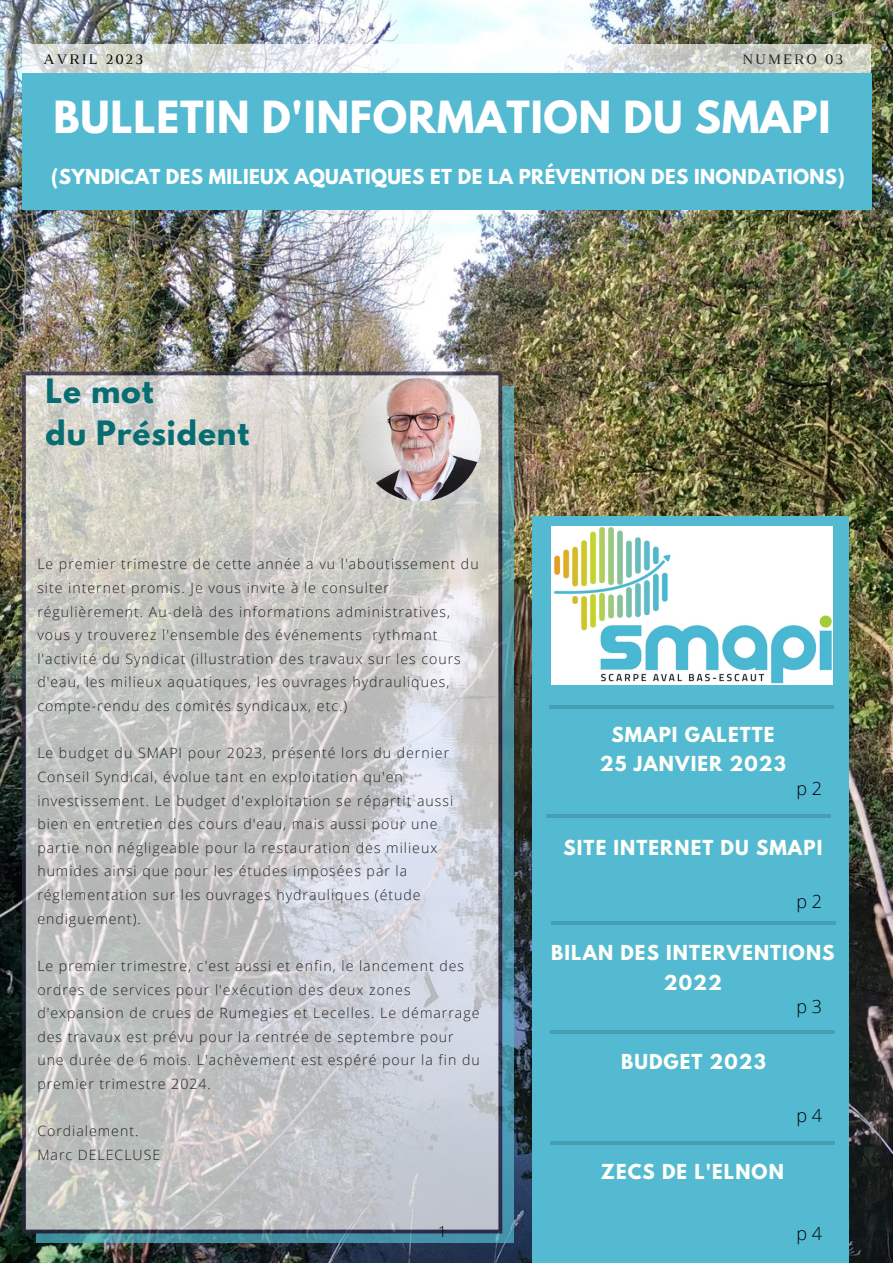
<style>
.page{position:relative;width:893px;height:1264px;background:#fff}
.page>*{position:absolute;margin:0;border:0;box-sizing:border-box;transform-origin:0 0}
.t1{font:700 39.3px "League Spartan";letter-spacing:.02em;color:#fff}
.t2{font:700 29.7px/41.5px "League Spartan";letter-spacing:.03em;color:#086d72}
.t3{font:700 18.3px/29.2px "League Spartan";letter-spacing:.06em;color:#fffff9;text-align:center}
.t4{font:700 18.3px "League Spartan";letter-spacing:.02em;color:#fff}
.t5{font:300 18px "Open Sans";color:#000}
.t6{font:300 15px "Open Sans";color:#000}
.t7{font:14.85px "Luthier";letter-spacing:.14em;color:#000}
.t8{font:14.85px "Luthier";letter-spacing:.14em;color:#222}
.t9{font:300 14.1px/23.5px "Open Sans";letter-spacing:.07em;color:#222}
</style>
<div class="page">
<img style="left:0;top:0;width:892px;height:1262px">
<div style="left:532px;top:515px;width:316px;height:747px;background:#54bad2"></div>
<svg style="left:546px;top:814px;width:285px;height:3px"></svg>
<hr style="left:551px;top:921px;width:284px;height:4px;background:#479fb3">
<hr style="left:549px;top:705px;width:285px;height:3px;background:#000">
<svg style="left:37px;top:386px;width:476px;height:856px;background:#4c93a4"></svg>
<svg style="left:22px;top:371px;width:480px;height:862px;background:#c1c2c3"></svg>
<svg style="left:22px;top:44px;width:848px;height:29px"></svg>
<div style="left:22px;top:73px;width:849px;height:137px;background:#54bad2"></div>
<img style="left:551px;top:526px;width:281px;height:158px">
<img style="left:358px;top:378px;width:123px;height:123px;border-radius:50%">
<svg style="left:550px;top:1030px;width:284px;height:3px"></svg>
<hr style="left:550px;top:1141px;width:284px;height:4px;background:#479fb3">
<p class="t7" style="left:44px;top:53px;width:101px">AVRIL 2023</p>
<p class="t8" style="left:742px;top:53px;width:103px">NUMERO 03</p>
<h1 class="t1" style="left:54px;top:98px;width:778px">BULLETIN D'INFORMATION DU SMAPI</h1>
<p class="t4" style="left:51px;top:167px;width:795px">(SYNDICAT DES MILIEUX AQUATIQUES ET DE LA PRÉVENTION DES INONDATIONS)</p>
<h2 class="t2" style="left:45px;top:374px;width:205px">Le mot<br>du Président</h2>
<p class="t9" style="left:37px;top:552px;width:443px">Le premier trimestre de cette année a vu l'aboutissement du site internet promis. Je vous invite à le consulter régulièrement. Au-delà des informations administratives, vous y trouverez l'ensemble des événements rythmant l'activité du Syndicat (illustration des travaux sur les cours d'eau, les milieux aquatiques, les ouvrages hydrauliques, compte-rendu des comités syndicaux, etc.)</p>
<p class="t9" style="left:37px;top:741px;width:417px">Le budget du SMAPI pour 2023, présenté lors du dernier Conseil Syndical, évolue tant en exploitation qu'en investissement. Le budget d'exploitation se répartit aussi bien en entretien des cours d'eau, mais aussi pour une partie non négligeable pour la restauration des milieux humides ainsi que pour les études imposées par la réglementation sur les ouvrages hydrauliques (étude endiguement).</p>
<p class="t9" style="left:37px;top:953px;width:444px">Le premier trimestre, c'est aussi et enfin, le lancement des ordres de services pour l'exécution des deux zones d'expansion de crues de Rumegies et Lecelles. Le démarrage des travaux est prévu pour la rentrée de septembre pour une durée de 6 mois. L'achèvement est espéré pour la fin du premier trimestre 2024.</p>
<p class="t9" style="left:37px;top:1118px;width:124px">Cordialement.<br>Marc DELECLUSE</p>
<p class="t6" style="left:438px;top:1220px;width:10px">1</p>
<p class="t3" style="left:600px;top:722px;width:187px">SMAPI GALETTE<br>25 JANVIER 2023</p>
<p class="t5" style="left:796px;top:775px;width:27px">p 2</p>
<p class="t3" style="left:563px;top:834px;width:260px">SITE INTERNET DU SMAPI</p>
<p class="t5" style="left:796px;top:888px;width:27px">p 2</p>
<p class="t3" style="left:551px;top:940px;width:285px">BILAN DES INTERVENTIONS<br>2022</p>
<p class="t3" style="left:621px;top:1049px;width:146px">BUDGET 2023</p>
<p class="t5" style="left:796px;top:994px;width:27px">p 3</p>
<p class="t3" style="left:601px;top:1159px;width:184px">ZECS DE L'ELNON</p>
<p class="t5" style="left:796px;top:1103px;width:27px">p 4</p>
<p class="t5" style="left:796px;top:1221px;width:27px">p 4</p>
</div>
